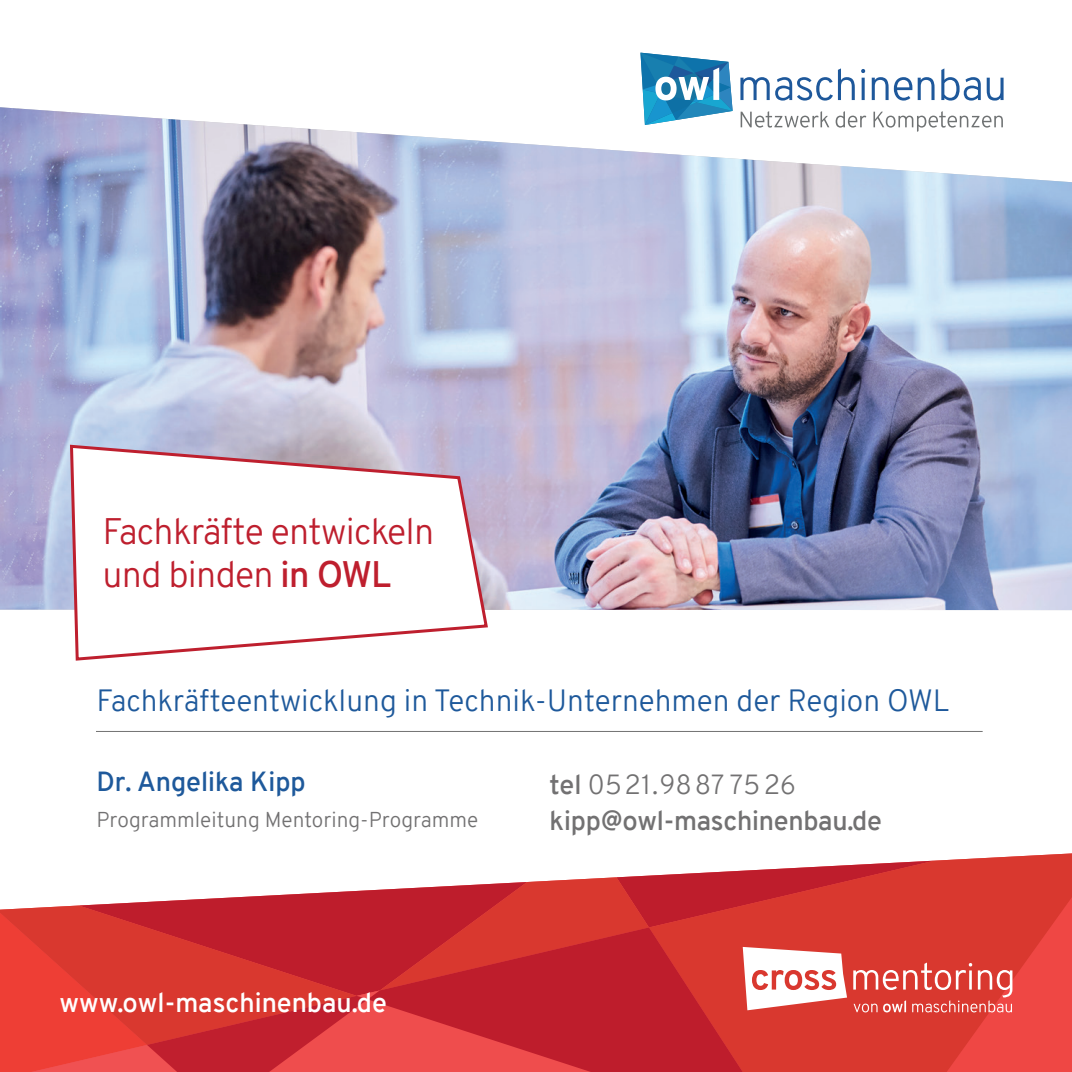
<style>
.page{position:relative;width:1072px;height:1072px;background:#fff}
.page>*{position:absolute;margin:0;border:0;box-sizing:border-box;transform-origin:0 0}
.t1{font:300 36px/43.2px "Overpass";letter-spacing:-.02em;color:#be1f2e}
.t2{font:300 30px "Overpass";color:#1e599b}
.t3{font:600 27px/36px "Overpass";letter-spacing:-.01em;color:#727172}
.t4{font:600 27px "Overpass";color:#fff}
.t5{font:600 27px "Overpass";color:#1e599b}
.t6{font:300 21px "Overpass";color:#727172}
.s1{font-weight:600}
.s2{font-weight:300}
</style>
<div class="page">
<svg style="left:650px;top:853px;width:421px;height:218px;background:#d84f4d"></svg>
<svg style="left:0;top:875px;width:650px;height:196px;background:#d94c4d"></svg>
<svg style="left:366px;top:920px;width:380px;height:151px;background:#cb2a31"></svg>
<img style="left:0;top:107px;width:1071px;height:503px">
<svg style="left:68px;top:443px;width:421px;height:218px"></svg>
<hr style="left:96px;top:731px;width:886px;height:1px;background:#727172">
<svg style="left:740px;top:77px;width:29px;height:23px"></svg>
<svg style="left:775px;top:68px;width:79px;height:33px"></svg>
<svg style="left:861px;top:69px;width:4px;height:31px"></svg>
<svg style="left:871px;top:77px;width:63px;height:24px"></svg>
<svg style="left:941px;top:68px;width:39px;height:33px"></svg>
<svg style="left:986px;top:78px;width:17px;height:23px"></svg>
<svg style="left:740px;top:111px;width:89px;height:17px"></svg>
<svg style="left:835px;top:111px;width:31px;height:17px"></svg>
<svg style="left:873px;top:111px;width:129px;height:21px"></svg>
<svg style="left:640px;top:53px;width:92px;height:72px"></svg>
<svg style="left:853px;top:894px;width:218px;height:177px;background:#e0433c"></svg>
<svg style="left:742px;top:946px;width:105px;height:64px"></svg>
<p class="t1" style="left:102px;top:510px;width:333px">Fachkräfte entwickeln und binden <span class="s1">in OWL</span></p>
<p class="t2" style="left:96px;top:679px;width:854px">Fachkräfteentwicklung in Technik-Unternehmen der Region OWL</p>
<p class="t5" style="left:96px;top:762px;width:211px">Dr. Angelika Kipp</p>
<p class="t6" style="left:96px;top:804px;width:383px">Programmleitung Mentoring-Programme</p>
<p class="t4" style="left:60px;top:983px;width:329px">www.owl-maschinenbau.de</p>
<p class="t3" style="left:549px;top:766px;width:334px">tel <span class="s2">0521.9887 75 26 </span>kipp@owl-maschinenbau.de</p>
</div>
